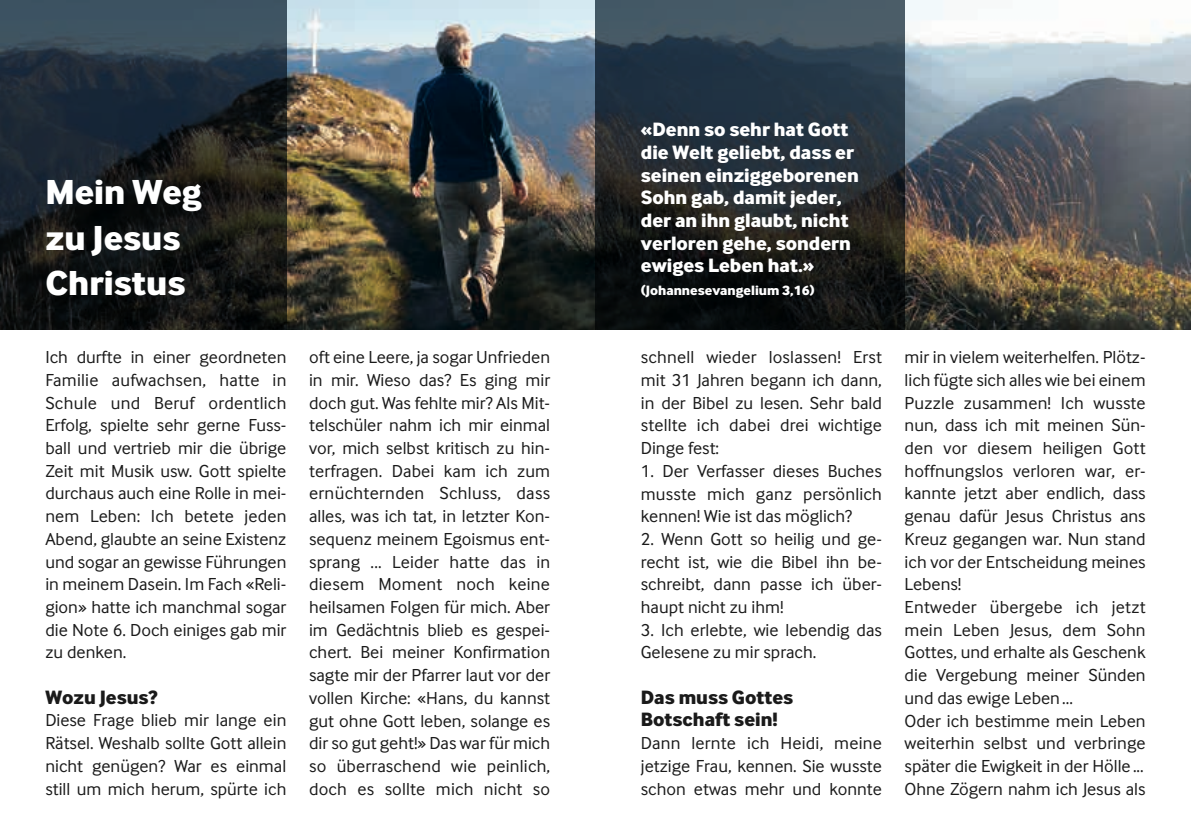
<style>
.page{position:relative;width:1191px;height:840px;background:#fff}
.page>*{position:absolute;margin:0;border:0;box-sizing:border-box;transform-origin:0 0}
.t1{font:36px/45.4px "Inter Face Corp X Bold";color:#fff}
.t2{font:20px/22.6px "Inter Face Corp X Bold";color:#fff}
.t3{font:20px/22.6px "Inter Face Corp X Bold";color:#1a1a1a}
.t4{font:18px/22.6px "Inter Face Corp";color:#1a1a1a;text-align:justify}
.t5{font:14px "Inter Face Corp X Bold";color:#fff}
</style>
<div class="page">
<img style="left:286px;top:0;width:905px;height:329px">
<svg style="left:595px;top:0;width:309px;height:329px;background:#222c32"></svg>
<svg style="left:0;top:0;width:286px;height:329px;background:#1d252a"></svg>
<h1 class="t1" style="left:45px;top:169px;width:158px">Mein Weg zu Jesus<br>Christus</h1>
<p class="t4" style="left:45px;top:345px;width:243px">Ich durfte in einer geordneten Familie aufwachsen, hatte in Schule und Beruf ordentlich Erfolg, spielte sehr gerne Fuss&shy;ball und vertrieb mir die übrige Zeit mit Musik usw. Gott spielte durchaus auch eine Rolle in mei&shy;nem Leben: Ich betete jeden Abend, glaubte an seine Existenz und sogar an gewisse Führungen in meinem Dasein. Im Fach «Reli&shy;gion» hatte ich manchmal sogar die Note 6. Doch einiges gab mir zu denken.</p>
<p class="t3" style="left:45px;top:685px;width:114px">Wozu Jesus?</p>
<p class="t4" style="left:45px;top:708px;width:242px">Diese Frage blieb mir lange ein Rätsel. Weshalb sollte Gott allein nicht genügen? War es einmal still um mich herum, spürte ich</p>
<p class="t2" style="left:641px;top:118px;width:219px">«Denn so sehr hat Gott die Welt geliebt, dass er seinen einziggeborenen<br>Sohn gab, damit jeder, der an ihn glaubt, nicht verloren gehe, sondern ewiges Leben hat.»</p>
<p class="t5" style="left:641px;top:282px;width:175px">(Johannesevangelium 3,16)</p>
<p class="t4" style="left:309px;top:345px;width:243px">oft eine Leere, ja sogar Unfrieden in mir. Wieso das? Es ging mir doch gut. Was fehlte mir? Als Mit&shy;telschüler nahm ich mir einmal vor, mich selbst kritisch zu hin&shy;terfragen. Dabei kam ich zum ernüchternden Schluss, dass alles, was ich tat, in letzter Kon&shy;sequenz meinem Egoismus ent&shy;sprang ... Leider hatte das in diesem Moment noch keine heilsamen Folgen für mich. Aber im Gedächtnis blieb es gespei&shy;chert. Bei meiner Konfirmation sagte mir der Pfarrer laut vor der vollen Kirche: «Hans, du kannst gut ohne Gott leben, solange es dir so gut geht!» Das war für mich so überraschend wie peinlich, doch es sollte mich nicht so</p>
<p class="t4" style="left:641px;top:346px;width:243px">schnell wieder loslassen! Erst mit 31 Jahren begann ich dann, in der Bibel zu lesen. Sehr bald stellte ich dabei drei wichtige Dinge fest:</p>
<p class="t4" style="left:641px;top:459px;width:243px">1. Der Verfasser dieses Buches musste mich ganz persönlich kennen! Wie ist das möglich?</p>
<p class="t4" style="left:641px;top:527px;width:242px">2. Wenn Gott so heilig und ge&shy;recht ist, wie die Bibel ihn be&shy;schreibt, dann passe ich über&shy;haupt nicht zu ihm!</p>
<p class="t4" style="left:641px;top:618px;width:242px">3. Ich erlebte, wie lebendig das<br>Gelesene zu mir sprach.</p>
<p class="t3" style="left:641px;top:685px;width:154px">Das muss Gottes<br>Botschaft sein!</p>
<p class="t4" style="left:641px;top:731px;width:242px">Dann lernte ich Heidi, meine jetzige Frau, kennen. Sie wusste schon etwas mehr und konnte</p>
<p class="t4" style="left:904px;top:345px;width:243px;text-align:left">mir in vielem weiterhelfen. Plötz&shy;lich fügte sich alles wie bei einem<br>Puzzle zusammen! Ich wusste nun, dass ich mit meinen Sün&shy;den vor diesem heiligen Gott hoffnungslos verloren war, er&shy;kannte jetzt aber endlich, dass genau dafür Jesus Christus ans<br>Kreuz gegangen war. Nun stand ich vor der Entscheidung meines<br>Lebens!<br>Entweder übergebe ich jetzt mein Leben Jesus, dem Sohn<br>Gottes, und erhalte als Geschenk die Vergebung meiner Sünden und das ewige Leben...<br>Oder ich bestimme mein Leben weiterhin selbst und verbringe später die Ewigkeit in der Hölle...<br>Ohne Zögern nahm ich Jesus als</p>
</div>
